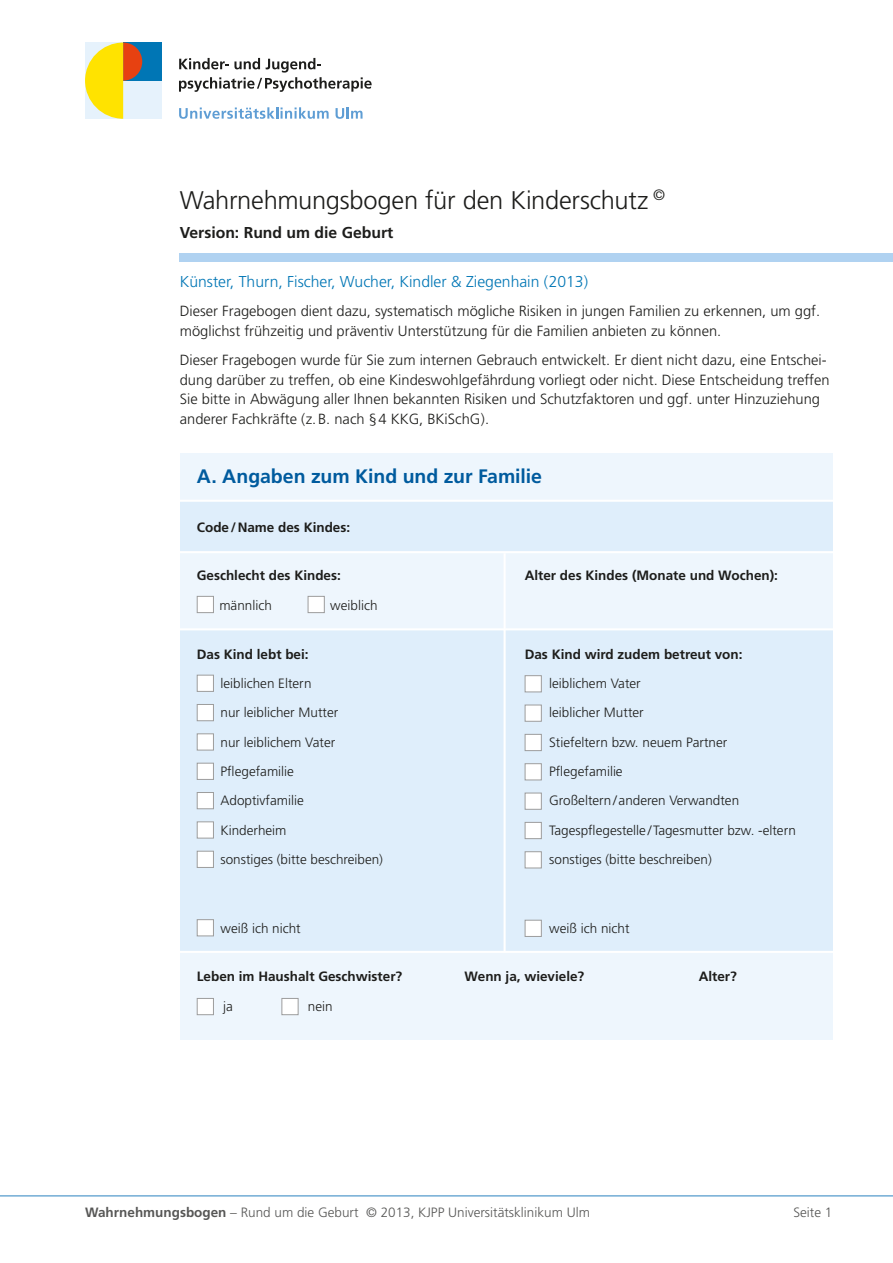
<style>
.page{position:relative;width:893px;height:1263px;background:#fff}
.page>*{position:absolute;margin:0;border:0;box-sizing:border-box;transform-origin:0 0}
.t1{font:300 25.5px "Frutiger LT";letter-spacing:-.01em;color:#1d1d1b}
.t2{font:700 19.5px "Frutiger LT";letter-spacing:-.005em;color:#005b9e}
.t3{font:300 15.75px "Frutiger LT";color:#0076b5}
.t4{font:700 15.75px "Frutiger LT";color:#1d1d1b}
.t5{font:300 14.7px/19.5px "Frutiger LT";color:#1d1d1b}
.t6{font:300 13.5px/29.4px "Frutiger LT";color:#1d1d1b}
.t7{font:700 13.5px "Frutiger LT";color:#1d1d1b}
.t8{font:300 13.5px "Frutiger LT";color:#575756}
.s1{font-weight:700}
</style>
<div class="page">
<hr style="left:0;top:1195px;width:893px;height:1px;background:#3588c3">
<div style="left:85px;top:43px;width:76px;height:76px;background:#e6f2fc"></div>
<div style="left:123px;top:43px;width:38px;height:38px;background:#0076b5"></div>
<svg style="left:85px;top:43px;width:57px;height:76px"></svg>
<svg style="left:179px;top:58px;width:193px;height:34px"></svg>
<svg style="left:179px;top:107px;width:150px;height:12px"></svg>
<svg style="left:336px;top:107px;width:27px;height:12px"></svg>
<div style="left:180px;top:453px;width:652px;height:587px;background:#eef6fd"></div>
<div style="left:180px;top:253px;width:713px;height:8px;background:#b0d2f1"></div>
<div style="left:180px;top:501px;width:652px;height:52px;background:#dfeefb"></div>
<div style="left:180px;top:630px;width:652px;height:322px;background:#dfeefb"></div>
<svg style="left:196px;top:596px;width:18px;height:17px"></svg>
<svg style="left:307px;top:596px;width:18px;height:17px"></svg>
<svg style="left:524px;top:675px;width:18px;height:18px"></svg>
<svg style="left:524px;top:704px;width:18px;height:18px"></svg>
<svg style="left:524px;top:734px;width:18px;height:17px"></svg>
<svg style="left:524px;top:763px;width:18px;height:18px"></svg>
<svg style="left:524px;top:792px;width:18px;height:18px"></svg>
<svg style="left:524px;top:822px;width:18px;height:17px"></svg>
<svg style="left:524px;top:851px;width:18px;height:18px"></svg>
<svg style="left:524px;top:919px;width:18px;height:18px"></svg>
<svg style="left:196px;top:998px;width:18px;height:17px"></svg>
<svg style="left:281px;top:998px;width:18px;height:17px"></svg>
<svg style="left:196px;top:674px;width:18px;height:18px"></svg>
<svg style="left:196px;top:704px;width:18px;height:17px"></svg>
<svg style="left:196px;top:733px;width:18px;height:18px"></svg>
<svg style="left:196px;top:762px;width:18px;height:18px"></svg>
<svg style="left:196px;top:792px;width:18px;height:17px"></svg>
<svg style="left:196px;top:821px;width:18px;height:18px"></svg>
<svg style="left:196px;top:919px;width:18px;height:18px"></svg>
<svg style="left:196px;top:850px;width:18px;height:18px"></svg>
<hr style="left:504px;top:629px;width:2px;height:323px;background:#fff">
<hr style="left:174px;top:500px;width:664px;height:2px;background:#fff">
<hr style="left:174px;top:628px;width:664px;height:2px;background:#fff">
<hr style="left:174px;top:951px;width:664px;height:2px;background:#fff">
<hr style="left:504px;top:553px;width:2px;height:77px;background:#fff">
<hr style="left:174px;top:551px;width:664px;height:2px;background:#fff">
<h1 class="t1" style="left:180px;top:186px;width:487px">Wahrnehmungsbogen für den Kinderschutz <sup>©</sup></h1>
<p class="t4" style="left:180px;top:223px;width:215px">Version: Rund um die Geburt</p>
<p class="t3" style="left:180px;top:273px;width:410px">Künster, Thurn, Fischer, Wucher, Kindler &amp; Ziegenhain (2013)</p>
<p class="t5" style="left:180px;top:302px;width:642px">Dieser Fragebogen dient dazu, systematisch mögliche Risiken in jungen Familien zu erkennen, um ggf. möglichst frühzeitig und präventiv Unterstützung für die Familien anbieten zu können.</p>
<p class="t5" style="left:180px;top:351px;width:651px">Dieser Fragebogen wurde für Sie zum internen Gebrauch entwickelt. Er dient nicht dazu, eine Entschei&shy;dung darüber zu treffen, ob eine Kindeswohlgefährdung vorliegt oder nicht. Diese Entscheidung treffen Sie bitte in Abwägung aller Ihnen bekannten Risiken und Schutzfaktoren und ggf. unter Hinzuziehung anderer Fachkräfte (z.B. nach §4 KKG, BKiSchG).</p>
<h2 class="t2" style="left:197px;top:464px;width:347px">A. Angaben zum Kind und zur Familie</h2>
<p class="t7" style="left:197px;top:519px;width:155px">Code/Name des Kindes:</p>
<p class="t7" style="left:197px;top:568px;width:146px">Geschlecht des Kindes:</p>
<p class="t6" style="left:219px;top:591px;width:54px">männlich</p>
<p class="t6" style="left:330px;top:591px;width:49px">weiblich</p>
<p class="t7" style="left:525px;top:568px;width:255px">Alter des Kindes (Monate und Wochen):</p>
<p class="t7" style="left:197px;top:646px;width:113px">Das Kind lebt bei:</p>
<p class="t7" style="left:525px;top:646px;width:219px">Das Kind wird zudem betreut von:</p>
<p class="t6" style="left:549px;top:669px;width:248px">leiblichem Vater<br>leiblicher Mutter<br>Stiefeltern bzw. neuem Partner<br>Pflegefamilie<br>Großeltern/ anderen Verwandten<br>Tagespflegestelle/ Tagesmutter bzw. -eltern sonstiges (bitte beschreiben)</p>
<p class="t6" style="left:220px;top:669px;width:164px">leiblichen Eltern<br>nur leiblicher Mutter<br>nur leiblichem Vater<br>Pflegefamilie<br>Adoptivfamilie<br>Kinderheim<br>sonstiges (bitte beschreiben)</p>
<p class="t6" style="left:220px;top:913px;width:82px">weiß ich nicht</p>
<p class="t7" style="left:197px;top:969px;width:207px">Leben im Haushalt Geschwister?</p>
<p class="t6" style="left:223px;top:992px;width:11px">ja</p>
<p class="t6" style="left:308px;top:992px;width:26px">nein</p>
<p class="t6" style="left:549px;top:913px;width:82px">weiß ich nicht</p>
<p class="t7" style="left:465px;top:969px;width:121px">Wenn ja, wieviele?</p>
<p class="t7" style="left:699px;top:969px;width:40px">Alter?</p>
<p class="t8" style="left:85px;top:1205px;width:506px"><span class="s1">Wahrnehmungsbogen</span> – Rund um die Geburt © 2013, KJPP Universitätsklinikum Ulm</p>
<p class="t8" style="left:793px;top:1205px;width:41px">Seite 1</p>
</div>
